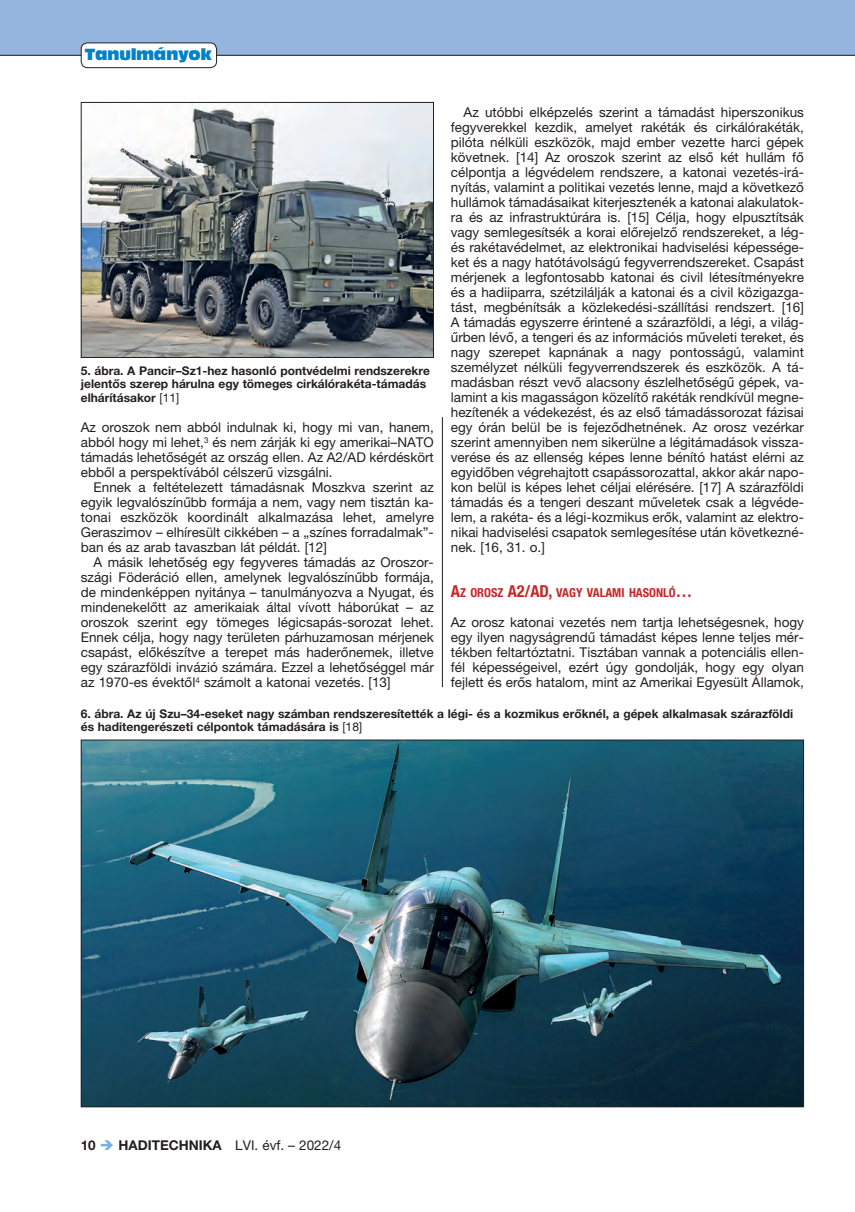
<style>
.page{position:relative;width:855px;height:1212px;background:#fff}
.page>*{position:absolute;margin:0;border:0;box-sizing:border-box;transform-origin:0 0}
.t1{font:15px "Antique Olive Compact";letter-spacing:-.02em;color:#0082c8}
.t2{font:13.5px/15px "Helvetica Neue LT Pro";color:#231f20;text-align:justify}
.t3{font:700 condensed 12.3px "Helvetica Neue LT Pro";color:#c62626}
.t4{font:700 12px/13.5px "Helvetica Neue LT Pro";color:#231f20}
.s1{font-size:16.5px}
.s2{font-weight:400}
.s3{font-weight:700}
.s4{color:#76b1df}
</style>
<div class="page">
<div style="left:0;top:0;width:855px;height:55px;background:#95b5de"></div>
<hr style="left:0;top:55px;width:855px;height:1px;background:#231f20">
<div style="left:81px;top:43px;width:135px;height:25px;background:#fff;border-radius:6px"></div>
<div style="left:81px;top:43px;width:136px;height:25px;border:1px solid #231f20;border-radius:6px"></div>
<img style="left:83px;top:742px;width:719px;height:363px">
<img style="left:83px;top:104px;width:349px;height:252px">
<div style="left:81px;top:102px;width:353px;height:256px;border:1px solid #231f20"></div>
<hr style="left:442px;top:417px;width:1px;height:270px;background:#231f20">
<p class="t1" style="left:85px;top:44px;width:129px">Tanulmányok</p>
<p class="t2" style="left:451px;top:105px;width:354px;text-indent:13px">Az utóbbi elképzelés szerint a támadást hiperszonikus fegyverekkel kezdik, amelyet rakéták és cirkálórakéták, pilóta nélküli eszközök, majd ember vezette harci gépek követnek. [14] Az oroszok szerint az első két hullám fő célpontja a légvédelem rendszere, a katonai vezetés-irá&shy;nyítás, valamint a politikai vezetés lenne, majd a következő hullámok támadásaikat kiterjesztenék a katonai alakulatok&shy;ra és az infrastruktúrára is. [15] Célja, hogy elpusztítsák vagy semlegesítsék a korai előrejelző rendszereket, a lég&shy;és rakétavédelmet, az elektronikai hadviselési képessége&shy;ket és a nagy hatótávolságú fegyverrendszereket. Csapást mérjenek a legfontosabb katonai és civil létesítményekre és a hadiiparra, szétzilálják a katonai és a civil közigazga&shy;tást, megbénítsák a közlekedési-szállítási rendszert. [16] A támadás egyszerre érintené a szárazföldi, a légi, a világ&shy;űrben lévő, a tengeri és az információs műveleti tereket, és nagy szerepet kapnának a nagy pontosságú, valamint személyzet nélküli fegyverrendszerek és eszközök. A tá&shy;madásban részt vevő alacsony észlelhetőségű gépek, va&shy;lamint a kis magasságon közelítő rakéták rendkívül megne&shy;hezítenék a védekezést, és az első támadássorozat fázisai egy órán belül be is fejeződhetnének. Az orosz vezérkar szerint amennyiben nem sikerülne a légitámadások vissza&shy;verése és az ellenség képes lenne bénító hatást elérni az egyidőben végrehajtott csapássorozattal, akkor akár napo&shy;kon belül is képes lehet céljai elérésére. [17] A szárazföldi támadás és a tengeri deszant műveletek csak a légvéde&shy;lem, a rakéta- és a légi-kozmikus erők, valamint az elektro&shy;nikai hadviselési csapatok semlegesítése után következné&shy;nek. [16, 31. o.]</p>
<p class="t3" style="left:451px;top:585px;width:243px"><span class="s1">A</span>Z OROSZ <span class="s1">A2/AD,</span> VAGY VALAMI HASONLÓ<span class="s1">…</span></p>
<p class="t2" style="left:451px;top:615px;width:354px">Az orosz katonai vezetés nem tartja lehetségesnek, hogy egy ilyen nagyságrendű támadást képes lenne teljes mér&shy;tékben feltartóztatni. Tisztában vannak a potenciális ellen&shy;fél képességeivel, ezért úgy gondolják, hogy egy olyan fejlett és erős hatalom, mint az Amerikai Egyesült Államok,</p>
<p class="t4" style="left:81px;top:706px;width:714px">6. ábra. Az új Szu–34-eseket nagy számban rendszeresítették a légi- és a kozmikus erőknél, a gépek alkalmasak szárazföldi és haditengerészeti célpontok támadására is <span class="s2">[18]</span></p>
<p class="t4" style="left:81px;top:364px;width:351px">5. ábra. A Pancir–Sz1-hez hasonló pontvédelmi rendszerekre jelentős szerep hárulna egy tömeges cirkálórakéta-támadás elhárításakor <span class="s2">[11]</span></p>
<p class="t2" style="left:81px;top:420px;width:354px">Az oroszok nem abból indulnak ki, hogy mi van, hanem, abból hogy mi lehet,<sup>3</sup> és nem zárják ki egy amerikai–NATO támadás lehetőségét az ország ellen. Az A2/AD kérdéskört ebből a perspektívából célszerű vizsgálni.</p>
<p class="t2" style="left:81px;top:480px;width:355px;text-indent:13px">Ennek a feltételezett támadásnak Moszkva szerint az egyik legvalószínűbb formája a nem, vagy nem tisztán ka&shy;tonai eszközök koordinált alkalmazása lehet, amelyre Geraszimov – elhíresült cikkében – a „színes forradalmak”- ban és az arab tavaszban lát példát. [12]</p>
<p class="t2" style="left:81px;top:555px;width:354px;text-indent:13px">A másik lehetőség egy fegyveres támadás az Oroszor&shy;szági Föderáció ellen, amelynek legvalószínűbb formája, de mindenképpen nyitánya – tanulmányozva a Nyugat, és mindenekelőtt az amerikaiak által vívott háborúkat – az oroszok szerint egy tömeges légicsapás-sorozat lehet.<br>Ennek célja, hogy nagy területen párhuzamosan mérjenek csapást, előkészítve a terepet más haderőnemek, illetve egy szárazföldi invázió számára. Ezzel a lehetőséggel már az 1970-es évektől<sup>4</sup> számolt a katonai vezetés. [13]</p>
<p class="t2" style="left:81px;top:1137px;width:262px"><span class="s3">10</span> <span class="s4">➔</span> <span class="s3">HADITECHNIKA</span> LVI. évf. – 2022/4</p>
</div>
